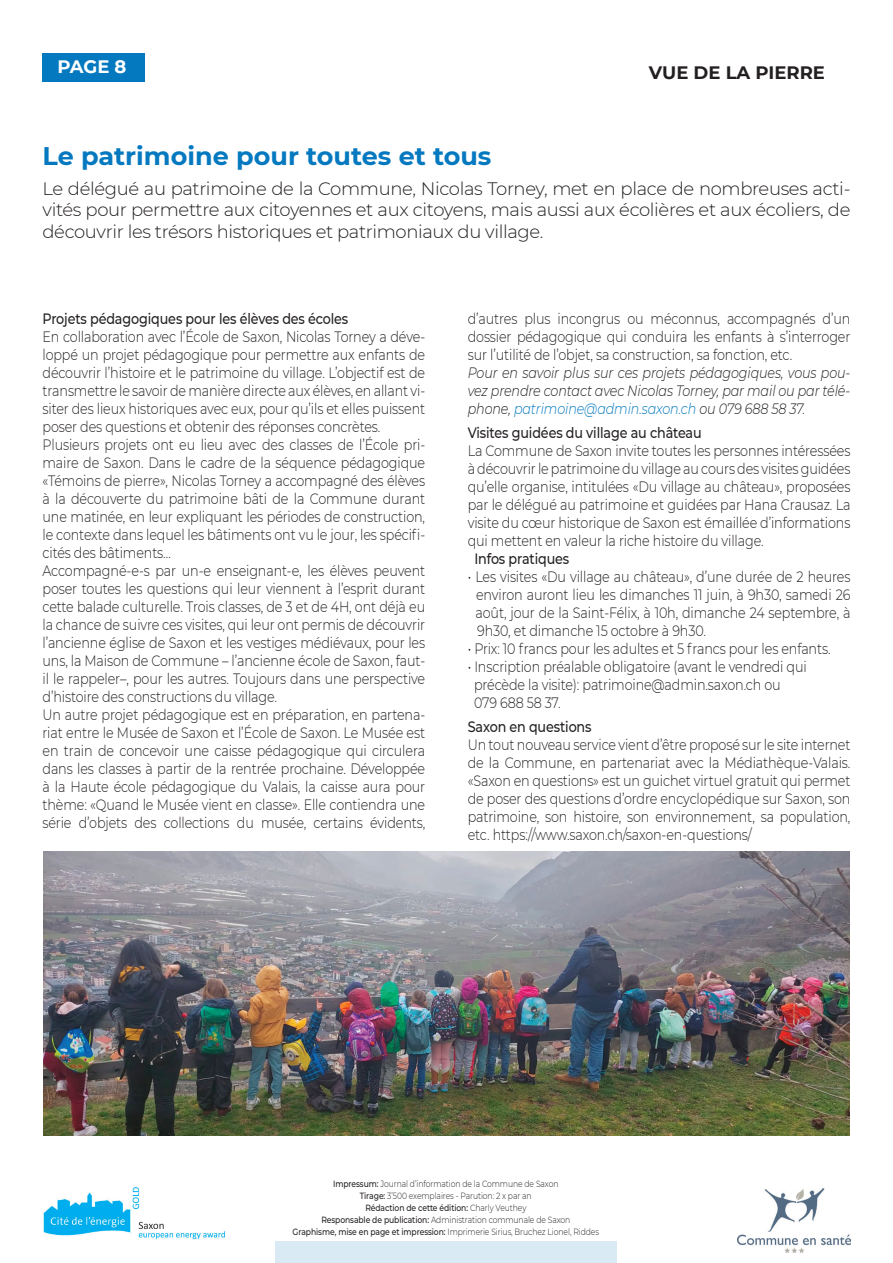
<style>
.page{position:relative;width:893px;height:1263px;background:#fff}
.page>*{position:absolute;margin:0;border:0;box-sizing:border-box;transform-origin:0 0}
.t1{font:700 25.5px "Montserrat";color:#0579c0}
.t2{font:300 18px/21.6px "Montserrat";letter-spacing:-.02em;color:#231f20;text-align:justify}
.t3{font:700 18px "Montserrat";color:#231f20}
.t4{font:700 18px "Montserrat";color:#fff}
.t5{font:300 15px/18px "Montserrat";letter-spacing:-.01em;color:#231f20;text-align:justify;scale:.85 1}
.t6{font:italic 300 15px/18px "Montserrat";letter-spacing:-.01em;color:#231f20;text-align:justify;scale:.85 1}
.t7{font:500 15px "Montserrat";letter-spacing:-.01em;color:#231f20;scale:.85 1}
.t8{font:300 9px/12px "Montserrat";letter-spacing:-.01em;color:#231f20;text-align:center;scale:.85 1}
.s1{color:#0579c0}
.s2{font-weight:500}
</style>
<div class="page">
<div style="left:43px;top:53px;width:102px;height:29px;background:#0579c0"></div>
<div style="left:276px;top:1242px;width:341px;height:21px;background:#d9eaf5"></div>
<img style="left:43px;top:1187px;width:182px;height:53px">
<img style="left:738px;top:1189px;width:112px;height:63px">
<img style="left:43px;top:852px;width:806px;height:283px">
<p class="t4" style="left:57px;top:53px;width:70px">PAGE 8</p>
<p class="t3" style="left:649px;top:60px;width:178px">VUE DE LA PIERRE</p>
<h1 class="t1" style="left:43px;top:138px;width:450px">Le patrimoine pour toutes et tous</h1>
<p class="t2" style="left:43px;top:177px;width:809px">Le délégué au patrimoine de la Commune, Nicolas Torney, met en place de nombreuses acti&shy;vités pour permettre aux citoyennes et aux citoyens, mais aussi aux écolières et aux écoliers, de découvrir les trésors historiques et patrimoniaux du village.</p>
<p class="t7" style="left:43px;top:308px;width:361px">Projets pédagogiques pour les élèves des écoles</p>
<p class="t5" style="left:43px;top:327px;width:452px;text-align:left">En collaboration avec l’École de Saxon, Nicolas Torney a déve&shy;loppé un projet pédagogique pour permettre aux enfants de découvrir l’histoire et le patrimoine du village. L’objectif est de transmettre le savoir de manière directe aux élèves, en allant vi&shy;siter des lieux historiques avec eux, pour qu’ils et elles puissent poser des questions et obtenir des réponses concrètes.<br>Plusieurs projets ont eu lieu avec des classes de l’École pri&shy;maire de Saxon. Dans le cadre de la séquence pédagogique «Témoins de pierre», Nicolas Torney a accompagné des élèves à la découverte du patrimoine bâti de la Commune durant une matinée, en leur expliquant les périodes de construction, le contexte dans lequel les bâtiments ont vu le jour, les spécifi&shy;cités des bâtiments…<br>Accompagné-e-s par un-e enseignant-e, les élèves peuvent poser toutes les questions qui leur viennent à l’esprit durant cette balade culturelle. Trois classes, de 3 et de 4H, ont déjà eu la chance de suivre ces visites, qui leur ont permis de découvrir l’ancienne église de Saxon et les vestiges médiévaux, pour les uns, la Maison de Commune – l’ancienne école de Saxon, faut&shy;il le rappeler–, pour les autres. Toujours dans une perspective d’histoire des constructions du village.<br>Un autre projet pédagogique est en préparation, en partena&shy;riat entre le Musée de Saxon et l’École de Saxon. Le Musée est en train de concevoir une caisse pédagogique qui circulera dans les classes à partir de la rentrée prochaine. Développée à la Haute école pédagogique du Valais, la caisse aura pour thème: «Quand le Musée vient en classe». Elle contiendra une série d’objets des collections du musée, certains évidents,</p>
<p class="t5" style="left:468px;top:309px;width:452px">d’autres plus incongrus ou méconnus, accompagnés d’un dossier pédagogique qui conduira les enfants à s’interroger sur l’utilité de l’objet, sa construction, sa fonction, etc.</p>
<p class="t6" style="left:468px;top:363px;width:452px">Pour en savoir plus sur ces projets pédagogiques, vous pou&shy;vez prendre contact avec Nicolas Torney, par mail ou par télé&shy;phone, <span class="s1">patrimoine@admin.saxon.ch</span> ou 079 688 58 37.</p>
<p class="t7" style="left:468px;top:422px;width:277px">Visites guidées du village au château</p>
<p class="t5" style="left:468px;top:441px;width:452px">La Commune de Saxon invite toutes les personnes intéressées à découvrir le patrimoine du village au cours des visites guidées qu’elle organise, intitulées «Du village au château», proposées par le délégué au patrimoine et guidées par Hana Crausaz. La visite du cœur historique de Saxon est émaillée d’informations qui mettent en valeur la riche histoire du village.</p>
<p class="t7" style="left:474px;top:548px;width:113px">Infos pratiques</p>
<p class="t5" style="left:476px;top:567px;width:443px;text-indent:-8px">• Les visites «Du village au château», d’une durée de 2 heures environ auront lieu les dimanches 11 juin, à 9h30, samedi 26 août, jour de la Saint-Félix, à 10h, dimanche 24 septembre, à 9h30, et dimanche 15 octobre à 9h30.</p>
<p class="t5" style="left:468px;top:639px;width:428px">• Prix: 10 francs pour les adultes et 5 francs pour les enfants.</p>
<p class="t5" style="left:474px;top:657px;width:393px;text-align:left;text-indent:-6px">• Inscription préalable obligatoire (avant le vendredi qui précède la visite): patrimoine@admin.saxon.ch ou<br>079 688 58 37.</p>
<p class="t7" style="left:468px;top:716px;width:147px">Saxon en questions</p>
<p class="t5" style="left:468px;top:735px;width:452px">Un tout nouveau service vient d’être proposé sur le site internet de la Commune, en partenariat avec la Médiathèque-Valais. «Saxon en questions» est un guichet virtuel gratuit qui permet de poser des questions d’ordre encyclopédique sur Saxon, son patrimoine, son histoire, son environnement, sa population, etc. https://www.saxon.ch/saxon-en-questions/</p>
<p class="t8" style="left:293px;top:1177px;width:362px"><span class="s2">Impressum:</span> Journal d’information de la Commune de Saxon<br><span class="s2">Tirage:</span> 3’500 exemplaires - Parution: 2 x par an<br><span class="s2">Rédaction de cette édition:</span> Charly Veuthey<br><span class="s2">Responsable de publication:</span> Administration communale de Saxon<br><span class="s2">Graphisme, mise en page et impression:</span> Imprimerie Sirius, Bruchez Lionel, Riddes</p>
</div>
